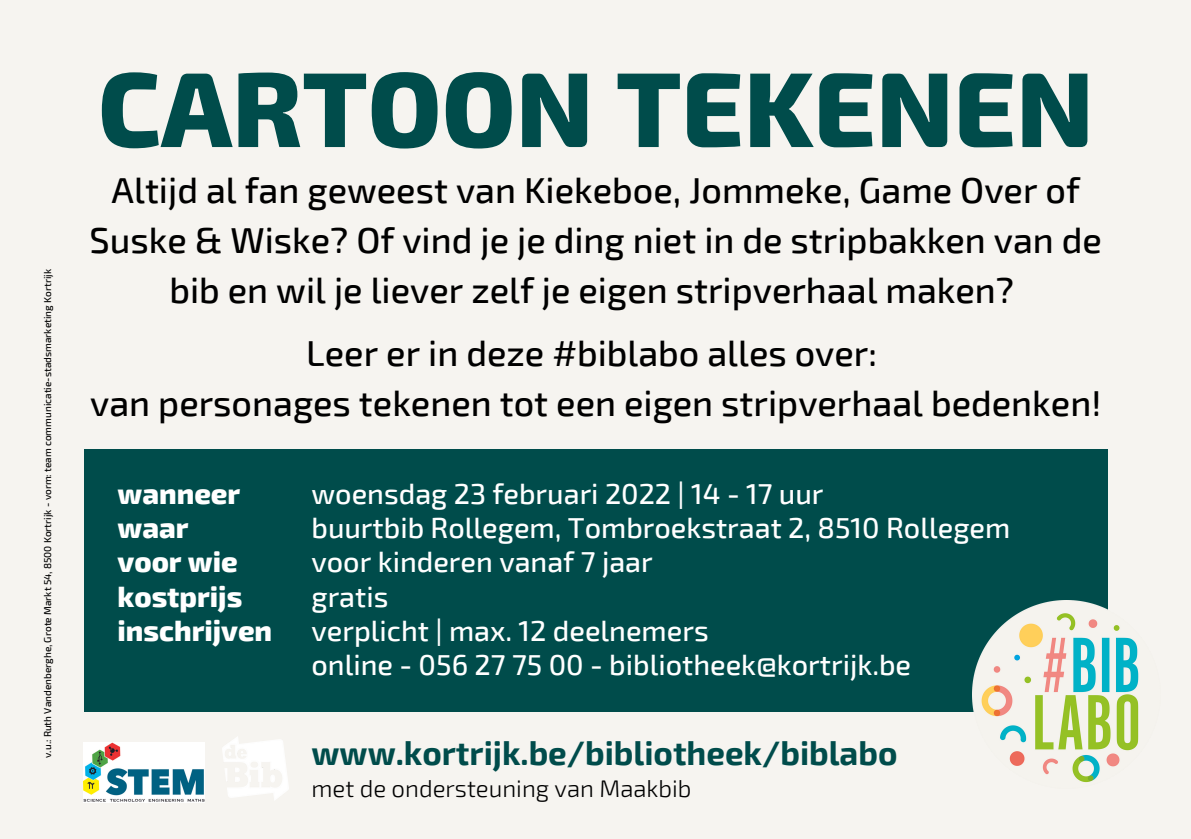
<style>
.page{position:relative;width:1191px;height:839px;background:#fff}
.page>*{position:absolute;margin:0;border:0;box-sizing:border-box;transform-origin:0 0}
.t1{font:800 106.4px "Exo 2";color:#004c4b}
.t2{font:500 36px/50px "Exo 2";color:#000;text-align:center}
.t3{font:700 33.2px "Exo 2";color:#004c4b}
.t4{font:500 28.8px/34.2px "Exo 2";color:#fff}
.t5{font:800 28.8px "Exo 2";color:#fff}
.t6{font:300 24px "Exo 2";color:#000}
.t7{font:500 10px "Exo 2";color:#000}
</style>
<div class="page">
<div style="left:0;top:0;width:1191px;height:838px;background:#f6f4f0"></div>
<div style="left:84px;top:449px;width:1024px;height:263px;background:#004c4b"></div>
<img style="left:973px;top:600px;width:166px;height:183px">
<img style="left:84px;top:742px;width:120px;height:60px">
<img style="left:222px;top:737px;width:66px;height:63px">
<p class="t7" style="left:41px;top:757px;width:490px;rotate:-90deg">v.u.: Ruth Vandenberghe, Grote Markt 54, 8500 Kortrijk - vorm: team communicatie-stadsmarketing Kortrijk</p>
<p class="t1" style="left:98px;top:39px;width:998px">CARTOON TEKENEN</p>
<p class="t2" style="left:90px;top:163px;width:1014px">Altijd al fan geweest van Kiekeboe, Jommeke, Game Over of<br>Suske &amp; Wiske? Of vind je je ding niet in de stripbakken van de bib en wil je liever zelf je eigen stripverhaal maken?</p>
<p class="t2" style="left:306px;top:327px;width:572px">Leer er in deze #biblabo alles over:</p>
<p class="t2" style="left:90px;top:377px;width:1013px">van personages tekenen tot een eigen stripverhaal bedenken!</p>
<p class="t5" style="left:118px;top:474px;width:124px">wanneer</p>
<p class="t5" style="left:118px;top:509px;width:73px">waar</p>
<p class="t5" style="left:118px;top:543px;width:122px">voor wie</p>
<p class="t5" style="left:118px;top:577px;width:126px">kostprijs</p>
<p class="t5" style="left:118px;top:611px;width:156px">inschrijven</p>
<p class="t4" style="left:312px;top:475px;width:514px">woensdag 23 februari 2022 | 14 - 17 uur</p>
<p class="t4" style="left:312px;top:509px;width:700px">buurtbib Rollegem, Tombroekstraat 2, 8510 Rollegem voor kinderen vanaf 7 jaar</p>
<p class="t4" style="left:312px;top:578px;width:78px">gratis</p>
<p class="t4" style="left:312px;top:612px;width:399px">verplicht | max. 12 deelnemers</p>
<p class="t4" style="left:312px;top:646px;width:601px">online - 056 27 75 00 - bibliotheek@kortrijk.be</p>
<p class="t3" style="left:312px;top:731px;width:588px">www.kortrijk.be/bibliotheek/biblabo</p>
<p class="t6" style="left:312px;top:772px;width:381px">met de ondersteuning van Maakbib</p>
</div>
